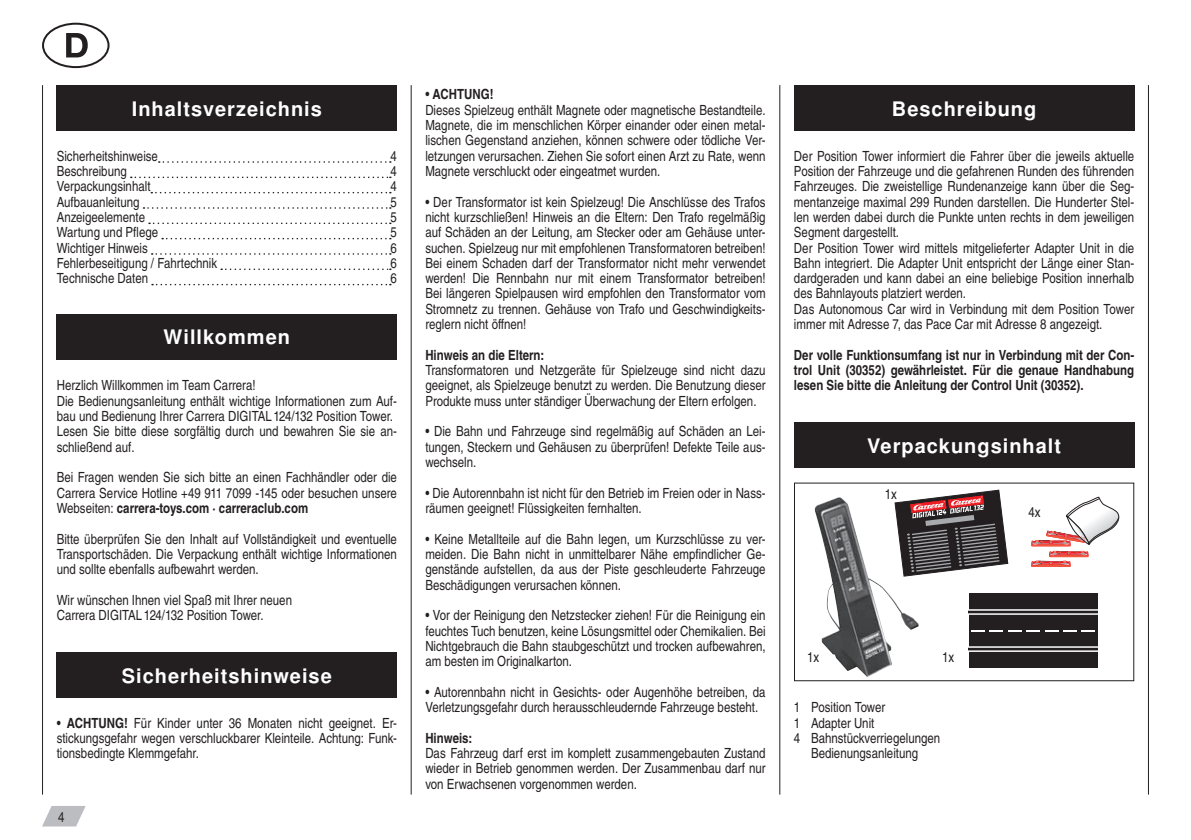
<style>
.page{position:relative;width:1191px;height:840px;background:#fff}
.page>*{position:absolute;margin:0;border:0;box-sizing:border-box;transform-origin:0 0}
.t1{font:700 20px "Nimbus San LOT";letter-spacing:.05em;color:#fff}
.t2{font:14px/15.4px "Nimbus San LOT Reg Con";color:#231f20;text-align:justify}
.t3{font:14px/15.4px "Nimbus San LOT Bol Con";color:#231f20;text-align:justify}
.s1{font-family:"Nimbus San LOT Reg Con"}
.s2{font-family:"Nimbus San LOT Bol Con"}
</style>
<div class="page">
<svg style="left:42px;top:806px;width:44px;height:20px"></svg>
<hr style="left:42px;top:85px;width:1px;height:709px;background:#231f20">
<hr style="left:1148px;top:85px;width:1px;height:709px;background:#231f20">
<hr style="left:411px;top:85px;width:1px;height:709px;background:#231f20">
<hr style="left:779px;top:85px;width:1px;height:709px;background:#231f20">
<div style="left:42px;top:23px;width:68px;height:45px;border:2px solid #231f20;border-radius:50%"></div>
<svg style="left:66px;top:33px;width:22px;height:24px"></svg>
<svg style="left:159px;top:161px;width:232px;height:2px"></svg>
<svg style="left:131px;top:176px;width:260px;height:2px"></svg>
<svg style="left:151px;top:192px;width:240px;height:1px"></svg>
<svg style="left:143px;top:207px;width:248px;height:2px"></svg>
<svg style="left:149px;top:222px;width:242px;height:2px"></svg>
<svg style="left:162px;top:238px;width:229px;height:1px"></svg>
<svg style="left:152px;top:253px;width:239px;height:1px"></svg>
<svg style="left:221px;top:268px;width:170px;height:2px"></svg>
<svg style="left:152px;top:284px;width:239px;height:1px"></svg>
<div style="left:57px;top:314px;width:340px;height:45px;background:#231f20"></div>
<div style="left:57px;top:651px;width:340px;height:46px;background:#231f20"></div>
<div style="left:794px;top:85px;width:340px;height:46px;background:#231f20"></div>
<div style="left:794px;top:422px;width:340px;height:46px;background:#231f20"></div>
<img style="left:814px;top:497px;width:104px;height:179px">
<svg style="left:1031px;top:496px;width:88px;height:70px"></svg>
<svg style="left:894px;top:489px;width:114px;height:87px"></svg>
<div style="left:969px;top:593px;width:128px;height:74px;background:#231f20"></div>
<svg style="left:971px;top:630px;width:124px;height:1px"></svg>
<svg style="left:969px;top:609px;width:128px;height:5px"></svg>
<hr style="left:969px;top:610px;width:128px;height:3px;background:#231f20">
<svg style="left:969px;top:646px;width:128px;height:5px"></svg>
<hr style="left:969px;top:647px;width:128px;height:3px;background:#231f20">
<div style="left:57px;top:85px;width:340px;height:46px;background:#231f20"></div>
<h1 class="t1" style="left:132px;top:96px;width:192px">Inhaltsverzeichnis</h1>
<p class="t2" style="left:57px;top:148px;width:103px">Sicherheitshinweise</p>
<p class="t2" style="left:390px;top:148px;width:8px">4</p>
<p class="t2" style="left:57px;top:163px;width:72px">Beschreibung</p>
<p class="t2" style="left:390px;top:163px;width:8px">4</p>
<p class="t2" style="left:57px;top:179px;width:95px">Verpackungsinhalt</p>
<p class="t2" style="left:390px;top:179px;width:8px">4</p>
<p class="t2" style="left:57px;top:194px;width:84px">Aufbauanleitung</p>
<p class="t2" style="left:390px;top:194px;width:8px">5</p>
<p class="t2" style="left:57px;top:209px;width:90px">Anzeigeelemente</p>
<p class="t2" style="left:390px;top:209px;width:8px">5</p>
<p class="t2" style="left:57px;top:225px;width:103px">Wartung und Pflege</p>
<p class="t2" style="left:390px;top:225px;width:8px">5</p>
<p class="t2" style="left:57px;top:240px;width:93px">Wichtiger Hinweis</p>
<p class="t2" style="left:390px;top:240px;width:8px">6</p>
<p class="t2" style="left:57px;top:255px;width:162px">Fehlerbeseitigung / Fahrtechnik</p>
<p class="t2" style="left:390px;top:255px;width:8px">6</p>
<p class="t2" style="left:57px;top:270px;width:93px">Technische Daten</p>
<p class="t2" style="left:390px;top:270px;width:8px">6</p>
<h1 class="t1" style="left:164px;top:325px;width:128px">Willkommen</h1>
<p class="t2" style="left:57px;top:378px;width:342px;text-align:left">Herzlich Willkommen im Team Carrera!<br>Die Bedienungsanleitung enthält wichtige Informationen zum Auf&shy;bau und Bedienung Ihrer Carrera DIGITAL 124/132 Position Tower.<br>Lesen Sie bitte diese sorgfältig durch und bewahren Sie sie an&shy;schließend auf.</p>
<p class="t2" style="left:57px;top:469px;width:342px">Bei Fragen wenden Sie sich bitte an einen Fachhändler oder die<br>Carrera Service Hotline +49 911 7099 -145 oder besuchen unsere</p>
<p class="t3" style="left:57px;top:500px;width:253px"><span class="s1">Webseiten:</span> carrera-toys.com · carreraclub.com</p>
<p class="t2" style="left:57px;top:531px;width:342px">Bitte überprüfen Sie den Inhalt auf Vollständigkeit und eventuelle Transportschäden. Die Verpackung enthält wichtige Informationen und sollte ebenfalls aufbewahrt werden.</p>
<p class="t2" style="left:57px;top:592px;width:237px">Wir wünschen Ihnen viel Spaß mit Ihrer neuen<br>Carrera DIGITAL 124/132 Position Tower.</p>
<h1 class="t1" style="left:122px;top:663px;width:211px">Sicherheitshinweise</h1>
<p class="t2" style="left:57px;top:714px;width:342px">• <span class="s2">ACHTUNG!</span> Für Kinder unter 36 Monaten nicht geeignet. Er&shy;stickungsgefahr wegen verschluckbarer Kleinteile. Achtung: Funk&shy;tionsbedingte Klemmgefahr.</p>
<p class="t2" style="left:58px;top:808px;width:8px">4</p>
<p class="t3" style="left:425px;top:87px;width:70px"><span class="s1">•</span> ACHTUNG!</p>
<p class="t2" style="left:425px;top:102px;width:342px">Dieses Spielzeug enthält Magnete oder magnetische Bestandteile.<br>Magnete, die im menschlichen Körper einander oder einen metal&shy;lischen Gegenstand anziehen, können schwere oder tödliche Ver&shy;letzungen verursachen. Ziehen Sie sofort einen Arzt zu Rate, wenn Magnete verschluckt oder eingeatmet wurden.</p>
<p class="t2" style="left:425px;top:194px;width:342px">• Der Transformator ist kein Spielzeug! Die Anschlüsse des Trafos nicht kurzschließen! Hinweis an die Eltern: Den Trafo regelmäßig auf Schäden an der Leitung, am Stecker oder am Gehäuse unter&shy;suchen. Spielzeug nur mit empfohlenen Transformatoren betreiben!<br>Bei einem Schaden darf der Transformator nicht mehr verwendet werden! Die Rennbahn nur mit einem Transformator betreiben!<br>Bei längeren Spielpausen wird empfohlen den Transformator vom Stromnetz zu trennen. Gehäuse von Trafo und Geschwindigkeits&shy;reglern nicht öffnen!</p>
<p class="t3" style="left:425px;top:347px;width:121px">Hinweis an die Eltern:</p>
<p class="t2" style="left:425px;top:362px;width:342px">Transformatoren und Netzgeräte für Spielzeuge sind nicht dazu geeignet, als Spielzeuge benutzt zu werden. Die Benutzung dieser Produkte muss unter ständiger Überwachung der Eltern erfolgen.</p>
<p class="t2" style="left:425px;top:424px;width:342px">• Die Bahn und Fahrzeuge sind regelmäßig auf Schäden an Lei&shy;tungen, Steckern und Gehäusen zu überprüfen! Defekte Teile aus&shy;wechseln.</p>
<p class="t2" style="left:425px;top:485px;width:342px">• Die Autorennbahn ist nicht für den Betrieb im Freien oder in Nass&shy;räumen geeignet! Flüssigkeiten fernhalten.</p>
<p class="t2" style="left:425px;top:531px;width:342px">• Keine Metallteile auf die Bahn legen, um Kurzschlüsse zu ver&shy;meiden. Die Bahn nicht in unmittelbarer Nähe empfindlicher Ge&shy;genstände aufstellen, da aus der Piste geschleuderte Fahrzeuge Beschädigungen verursachen können.</p>
<p class="t2" style="left:425px;top:607px;width:342px">• Vor der Reinigung den Netzstecker ziehen! Für die Reinigung ein feuchtes Tuch benutzen, keine Lösungsmittel oder Chemikalien. Bei Nichtgebrauch die Bahn staubgeschützt und trocken aufbewahren, am besten im Originalkarton.</p>
<p class="t2" style="left:425px;top:684px;width:342px">• Autorennbahn nicht in Gesichts- oder Augenhöhe betreiben, da<br>Verletzungsgefahr durch herausschleudernde Fahrzeuge besteht.</p>
<p class="t3" style="left:425px;top:730px;width:49px">Hinweis:</p>
<p class="t2" style="left:425px;top:745px;width:342px">Das Fahrzeug darf erst im komplett zusammengebauten Zustand wieder in Betrieb genommen werden. Der Zusammenbau darf nur von Erwachsenen vorgenommen werden.</p>
<h1 class="t1" style="left:892px;top:96px;width:146px">Beschreibung</h1>
<p class="t2" style="left:794px;top:148px;width:342px;text-align:left">Der Position Tower informiert die Fahrer über die jeweils aktuelle Position der Fahrzeuge und die gefahrenen Runden des führenden Fahrzeuges. Die zweistellige Rundenanzeige kann über die Seg&shy;mentanzeige maximal 299 Runden darstellen. Die Hunderter Stel&shy;len werden dabei durch die Punkte unten rechts in dem jeweiligen Segment dargestellt.<br>Der Position Tower wird mittels mitgelieferter Adapter Unit in die Bahn integriert. Die Adapter Unit entspricht der Länge einer Stan&shy;dardgeraden und kann dabei an eine beliebige Position innerhalb des Bahnlayouts platziert werden.<br>Das Autonomous Car wird in Verbindung mit dem Position Tower immer mit Adresse 7, das Pace Car mit Adresse 8 angezeigt.</p>
<p class="t3" style="left:794px;top:347px;width:342px">Der volle Funktionsumfang ist nur in Verbindung mit der Con&shy;trol Unit (30352) gewährleistet. Für die genaue Handhabung lesen Sie bitte die Anleitung der Control Unit (30352).</p>
<h1 class="t1" style="left:867px;top:433px;width:196px">Verpackungsinhalt</h1>
<p class="t2" style="left:884px;top:486px;width:14px">1x</p>
<p class="t2" style="left:807px;top:649px;width:14px">1x</p>
<p class="t2" style="left:942px;top:649px;width:14px">1x</p>
<p class="t2" style="left:794px;top:699px;width:93px">1 Position Tower</p>
<p class="t2" style="left:794px;top:714px;width:82px">1 Adapter Unit</p>
<p class="t2" style="left:794px;top:730px;width:148px">4 Bahnstückverriegelungen</p>
<p class="t2" style="left:811px;top:745px;width:109px">Bedienungsanleitung</p>
<p class="t2" style="left:1028px;top:504px;width:14px">4x</p>
</div>
